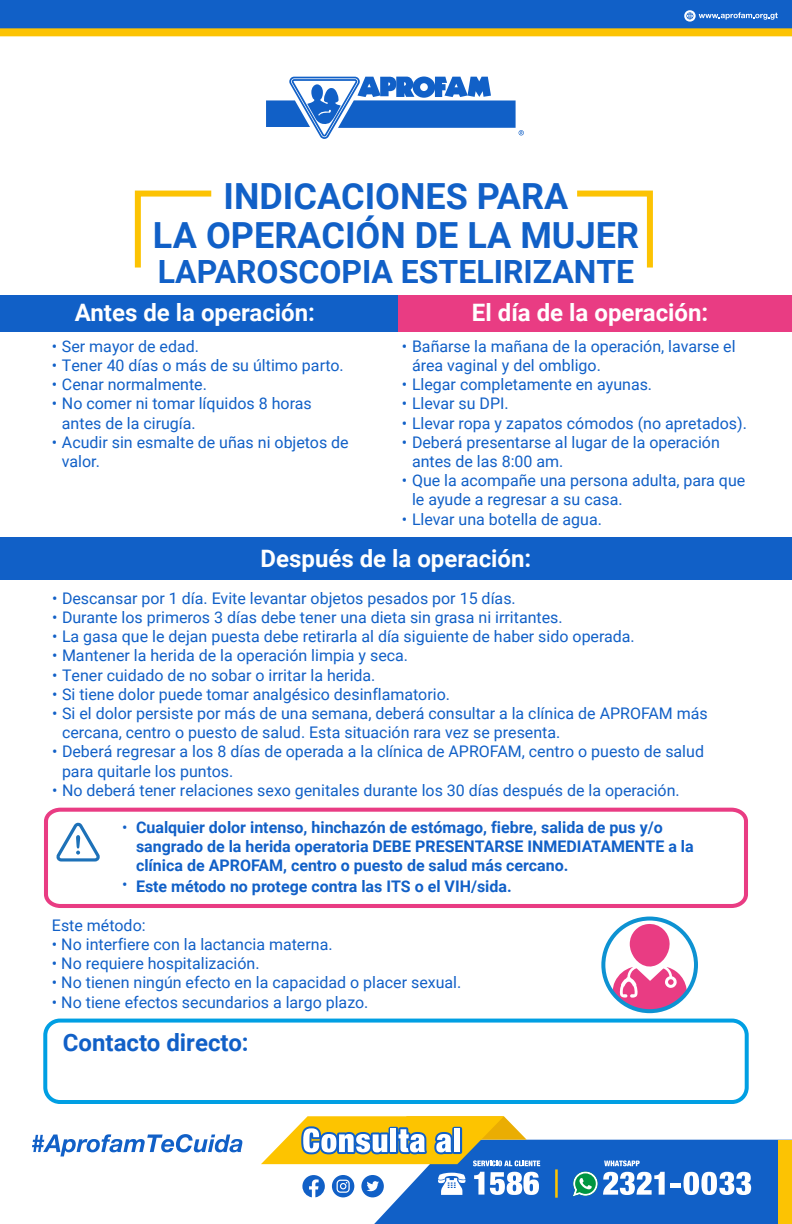
<style>
.page{position:relative;width:792px;height:1224px;background:#fff}
.page>*{position:absolute;margin:0;border:0;box-sizing:border-box;transform-origin:0 0}
.t1{font:700 36px/39.2px "Roboto";color:#1160c7;text-align:center}
.t2{font:700 32px "Roboto";color:#1160c7}
.t3{font:700 24px "Roboto";color:#fff}
.t4{font:700 24px "Roboto";color:#1160c7}
.t5{font:16px "Roboto";color:#1160c7}
.t6{font:700 16px/19.2px "Roboto";color:#1160c7}
</style>
<div class="page">
<svg style="left:32px;top:1134px;width:210px;height:22px"></svg>
<svg style="left:261px;top:1116px;width:531px;height:108px"></svg>
<div style="left:452px;top:1127px;width:10px;height:27px;border:4px solid #1160c7"></div>
<div style="left:454px;top:1129px;width:6px;height:23px;background:#fff"></div>
<div style="left:0;top:0;width:792px;height:32px;background:#1160c7"></div>
<svg style="left:684px;top:10px;width:94px;height:12px"></svg>
<div style="left:0;top:28px;width:792px;height:8px;background:#fcc303"></div>
<svg style="left:266px;top:76px;width:258px;height:63px"></svg>
<svg style="left:577px;top:190px;width:76px;height:78px"></svg>
<svg style="left:134px;top:190px;width:78px;height:78px"></svg>
<div style="left:43px;top:1019px;width:706px;height:85px;border:4px solid #009fe3;border-radius:15px"></div>
<div style="left:396px;top:295px;width:396px;height:36px;background:#e93c83"></div>
<div style="left:0;top:295px;width:398px;height:36px;background:#1160c7"></div>
<div style="left:0;top:538px;width:792px;height:42px;background:#1160c7"></div>
<svg style="left:44px;top:807px;width:704px;height:101px"></svg>
<svg style="left:55px;top:822px;width:46px;height:40px"></svg>
<svg style="left:603px;top:919px;width:93px;height:92px"></svg>
<svg style="left:613px;top:923px;width:74px;height:88px"></svg>
<div style="left:601px;top:917px;width:97px;height:96px;border:4px solid #0d92d2;border-radius:50%"></div>
<h1 class="t1" style="left:153px;top:175px;width:488px">INDICACIONES PARA<br>LA OPERACIÓN DE LA MUJER</h1>
<h2 class="t2" style="left:158px;top:249px;width:478px">LAPAROSCOPIA ESTELIRIZANTE</h2>
<h3 class="t3" style="left:75px;top:296px;width:242px">Antes de la operación:</h3>
<p class="t5" style="left:52px;top:335px;width:149px">• Ser mayor de edad.</p>
<p class="t5" style="left:52px;top:354px;width:293px">• Tener 40 días o más de su último parto.</p>
<p class="t5" style="left:52px;top:373px;width:157px">• Cenar normalmente.</p>
<p class="t5" style="left:52px;top:392px;width:261px">• No comer ni tomar líquidos 8 horas</p>
<p class="t5" style="left:52px;top:431px;width:298px">• Acudir sin esmalte de uñas ni objetos de</p>
<p class="t5" style="left:62px;top:412px;width:135px">antes de la cirugía.</p>
<p class="t5" style="left:62px;top:450px;width:40px">valor.</p>
<h3 class="t3" style="left:472px;top:296px;width:238px">El día de la operación:</h3>
<p class="t5" style="left:402px;top:335px;width:335px">• Bañarse la mañana de la operación, lavarse el</p>
<p class="t5" style="left:402px;top:373px;width:252px">• Llegar completamente en ayunas.</p>
<p class="t5" style="left:402px;top:392px;width:108px">• Llevar su DPI.</p>
<p class="t5" style="left:402px;top:412px;width:346px">• Llevar ropa y zapatos cómodos (no apretados).</p>
<p class="t5" style="left:402px;top:431px;width:319px">• Deberá presentarse al lugar de la operación</p>
<p class="t5" style="left:402px;top:469px;width:345px">• Que la acompañe una persona adulta, para que</p>
<p class="t5" style="left:402px;top:508px;width:202px">• Llevar una botella de agua.</p>
<p class="t5" style="left:412px;top:354px;width:190px">área vaginal y del ombligo.</p>
<p class="t5" style="left:412px;top:450px;width:153px">antes de las 8:00 am.</p>
<p class="t5" style="left:412px;top:488px;width:212px">le ayude a regresar a su casa.</p>
<h3 class="t3" style="left:261px;top:541px;width:272px">Después de la operación:</h3>
<p class="t5" style="left:52px;top:587px;width:465px">• Descansar por 1 día. Evite levantar objetos pesados por 15 días.</p>
<p class="t5" style="left:52px;top:606px;width:512px">• Durante los primeros 3 días debe tener una dieta sin grasa ni irritantes.</p>
<p class="t5" style="left:52px;top:625px;width:584px">• La gasa que le dejan puesta debe retirarla al día siguiente de haber sido operada.</p>
<p class="t5" style="left:52px;top:645px;width:358px">• Mantener la herida de la operación limpia y seca.</p>
<p class="t5" style="left:52px;top:664px;width:325px">• Tener cuidado de no sobar o irritar la herida.</p>
<p class="t5" style="left:52px;top:683px;width:400px">• Si tiene dolor puede tomar analgésico desinflamatorio.</p>
<p class="t5" style="left:52px;top:702px;width:657px">• Si el dolor persiste por más de una semana, deberá consultar a la clínica de APROFAM más</p>
<p class="t5" style="left:52px;top:741px;width:654px">• Deberá regresar a los 8 días de operada a la clínica de APROFAM, centro o puesto de salud</p>
<p class="t5" style="left:52px;top:779px;width:629px">• No deberá tener relaciones sexo genitales durante los 30 días después de la operación.</p>
<p class="t5" style="left:62px;top:721px;width:500px">cercana, centro o puesto de salud. Esta situación rara vez se presenta.</p>
<p class="t5" style="left:62px;top:760px;width:173px">para quitarle los puntos.</p>
<p class="t6" style="left:136px;top:817px;width:559px">Cualquier dolor intenso, hinchazón de estómago, fiebre, salida de pus y/o sangrado de la herida operatoria DEBE PRESENTARSE INMEDIATAMENTE a la clínica de APROFAM, centro o puesto de salud más cercano.</p>
<p class="t6" style="left:136px;top:876px;width:377px">Este método no protege contra las ITS o el VIH/sida.</p>
<p class="t5" style="left:122px;top:816px;width:7px">•</p>
<p class="t5" style="left:122px;top:873px;width:7px">•</p>
<p class="t5" style="left:52px;top:914px;width:95px">Este método:</p>
<p class="t5" style="left:52px;top:933px;width:282px">• No interfiere con la lactancia materna.</p>
<p class="t5" style="left:52px;top:952px;width:209px">• No requiere hospitalización.</p>
<p class="t5" style="left:52px;top:971px;width:411px">• No tienen ningún efecto en la capacidad o placer sexual.</p>
<p class="t5" style="left:52px;top:991px;width:318px">• No tiene efectos secundarios a largo plazo.</p>
<h3 class="t4" style="left:63px;top:1026px;width:187px">Contacto directo:</h3>
</div>
